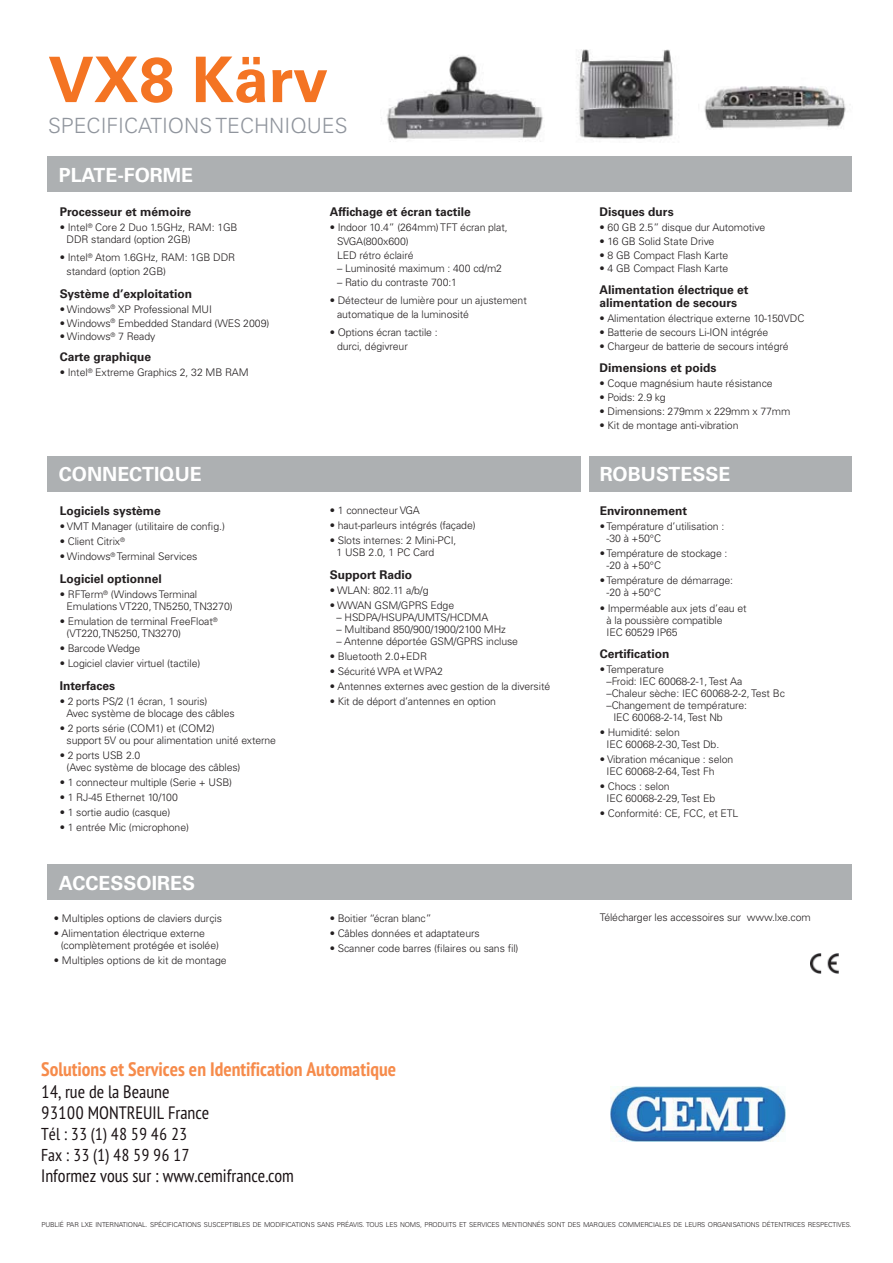
<style>
.page{position:relative;width:893px;height:1263px;background:#fff}
.page>*{position:absolute;margin:0;border:0;box-sizing:border-box;transform-origin:0 0}
.t1{font:700 63px "Univers LT Std";color:#f47423}
.t2{font:300 21px "Univers LT Std";color:#90959d}
.t3{font:700 19.5px "PT Sans Narrow";color:#f68b4b}
.t4{font:700 19.5px "Univers LT Std";color:#fff}
.t5{font:18px/21.6px "PT Sans Narrow";color:#1b1315}
.t6{font:17.25px/20.7px "PT Sans Narrow";color:#1b1315}
.t7{font:700 12px/13.8px "Univers LT Std";color:#231f20}
.t8{font:300 10.5px/12px "Univers LT Std";letter-spacing:-.01em;color:#231f20}
.t9{font:300 6.75px "Univers LT Std";letter-spacing:-.02em;color:#231f20}
</style>
<div class="page">
<img style="left:704px;top:86px;width:142px;height:42px">
<img style="left:577px;top:49px;width:96px;height:90px">
<img style="left:380px;top:55px;width:169px;height:102px">
<img style="left:810px;top:953px;width:29px;height:21px">
<div style="left:47px;top:157px;width:804px;height:35px;background:#adb0b2"></div>
<div style="left:47px;top:456px;width:533px;height:36px;background:#adb0b2"></div>
<div style="left:589px;top:456px;width:262px;height:36px;background:#adb0b2"></div>
<div style="left:47px;top:865px;width:804px;height:35px;background:#adb0b2"></div>
<img style="left:610px;top:1087px;width:176px;height:54px">
<h1 class="t1" style="left:48px;top:53px;width:282px">VX8 Kärv</h1>
<h2 class="t2" style="left:48px;top:116px;width:301px">SPECIFICATIONS TECHNIQUES</h2>
<h3 class="t4" style="left:59px;top:167px;width:136px">PLATE-FORME</h3>
<p class="t7" style="left:60px;top:206px;width:133px">Processeur et mémoire</p>
<p class="t8" style="left:67px;top:222px;width:173px;text-indent:-7px">• Intel<sup>®</sup> Core 2 Duo 1.5GHz, RAM: 1GB<br>DDR standard (option 2GB)</p>
<p class="t8" style="left:67px;top:251px;width:170px;line-height:13.8px;text-indent:-7px">• Intel<sup>®</sup> Atom 1.6GHz, RAM: 1GB DDR standard (option 2GB)</p>
<p class="t7" style="left:60px;top:287px;width:134px">Système d’exploitation</p>
<p class="t8" style="left:60px;top:304px;width:154px">• Windows<sup>®</sup> XP Professional MUI</p>
<p class="t8" style="left:60px;top:317px;width:211px">• Windows<sup>®</sup> Embedded Standard (WES 2009)</p>
<p class="t8" style="left:60px;top:331px;width:97px">• Windows<sup>®</sup> 7 Ready</p>
<p class="t7" style="left:60px;top:351px;width:93px">Carte graphique</p>
<p class="t8" style="left:60px;top:367px;width:190px">• Intel<sup>®</sup> Extreme Graphics 2, 32 MB RAM</p>
<p class="t7" style="left:330px;top:206px;width:143px">Affichage et écran tactile</p>
<p class="t8" style="left:337px;top:221px;width:172px;line-height:13.8px;text-indent:-7px">• Indoor 10.4” (264mm) TFT écran plat,<br>SVGA(800x600)<br>LED rétro éclairé</p>
<p class="t8" style="left:337px;top:263px;width:167px">– Luminosité maximum : 400 cd/m2</p>
<p class="t8" style="left:337px;top:277px;width:122px">– Ratio du contraste 700:1</p>
<p class="t8" style="left:337px;top:294px;width:191px;line-height:13.8px;text-indent:-7px">• Détecteur de lumière pour un ajustement automatique de la luminosité</p>
<p class="t8" style="left:337px;top:326px;width:102px;line-height:13.8px;text-indent:-7px">• Options écran tactile : durci, dégivreur</p>
<p class="t7" style="left:600px;top:206px;width:76px">Disques durs</p>
<p class="t8" style="left:600px;top:222px;width:167px">• 60 GB 2.5” disque dur Automotive</p>
<p class="t8" style="left:600px;top:236px;width:116px">• 16 GB Solid State Drive</p>
<p class="t8" style="left:600px;top:249px;width:130px">• 8 GB Compact Flash Karte</p>
<p class="t8" style="left:600px;top:263px;width:130px">• 4 GB Compact Flash Karte</p>
<p class="t7" style="left:600px;top:283px;width:150px">Alimentation électrique et alimentation de secours</p>
<p class="t8" style="left:600px;top:313px;width:206px">• Alimentation électrique externe 10-150VDC</p>
<p class="t8" style="left:600px;top:327px;width:170px">• Batterie de secours Li-ION intégrée</p>
<p class="t8" style="left:600px;top:341px;width:191px">• Chargeur de batterie de secours intégré</p>
<p class="t7" style="left:600px;top:362px;width:118px">Dimensions et poids</p>
<p class="t8" style="left:600px;top:378px;width:174px">• Coque magnésium haute résistance</p>
<p class="t8" style="left:600px;top:392px;width:68px">• Poids: 2.9 kg</p>
<p class="t8" style="left:600px;top:406px;width:192px">• Dimensions: 279mm x 229mm x 77mm</p>
<p class="t8" style="left:600px;top:420px;width:140px">• Kit de montage anti-vibration</p>
<h3 class="t4" style="left:59px;top:466px;width:145px">CONNECTIQUE</h3>
<h3 class="t4" style="left:600px;top:466px;width:132px">ROBUSTESSE</h3>
<p class="t7" style="left:60px;top:505px;width:103px">Logiciels système</p>
<p class="t8" style="left:60px;top:521px;width:167px">• VMT Manager (utilitaire de config.)</p>
<p class="t8" style="left:60px;top:536px;width:67px">• Client Citrix<sup>®</sup></p>
<p class="t8" style="left:60px;top:551px;width:139px">• Windows<sup>®</sup> Terminal Services</p>
<p class="t7" style="left:60px;top:573px;width:104px">Logiciel optionnel</p>
<p class="t8" style="left:67px;top:589px;width:168px;text-indent:-7px">• RFTerm<sup>®</sup> (Windows Terminal<br>Emulations VT220, TN5250, TN3270)</p>
<p class="t8" style="left:67px;top:616px;width:153px;text-indent:-7px">• Emulation de terminal FreeFloat<sup>® </sup>(VT220,TN5250, TN3270)</p>
<p class="t8" style="left:60px;top:643px;width:82px">• Barcode Wedge</p>
<p class="t8" style="left:60px;top:658px;width:142px">• Logiciel clavier virtuel (tactile)</p>
<p class="t7" style="left:60px;top:680px;width:57px">Interfaces</p>
<p class="t8" style="left:67px;top:696px;width:170px;text-indent:-7px">• 2 ports PS/2 (1 écran, 1 souris)<br>Avec système de blocage des câbles</p>
<p class="t8" style="left:67px;top:723px;width:211px;text-indent:-7px">• 2 ports série (COM1) et (COM2)<br>support 5V ou pour alimentation unité externe</p>
<p class="t8" style="left:67px;top:750px;width:175px;text-indent:-7px">• 2 ports USB 2.0<br>(Avec système de blocage des câbles)</p>
<p class="t8" style="left:60px;top:777px;width:174px">• 1 connecteur multiple (Serie + USB)</p>
<p class="t8" style="left:60px;top:792px;width:120px">• 1 RJ-45 Ethernet 10/100</p>
<p class="t8" style="left:60px;top:807px;width:112px">• 1 sortie audio (casque)</p>
<p class="t8" style="left:60px;top:822px;width:131px">• 1 entrée Mic (microphone)</p>
<h3 class="t4" style="left:59px;top:875px;width:138px">ACCESSOIRES</h3>
<p class="t8" style="left:54px;top:913px;width:170px">• Multiples options de claviers durçis</p>
<p class="t8" style="left:61px;top:928px;width:160px;text-indent:-7px">• Alimentation électrique externe (complètement protégée et isolée)</p>
<p class="t8" style="left:54px;top:955px;width:174px">• Multiples options de kit de montage</p>
<p class="t8" style="left:330px;top:505px;width:92px">• 1 connecteur VGA</p>
<p class="t8" style="left:330px;top:520px;width:147px">• haut-parleurs intégrés (façade)</p>
<p class="t8" style="left:337px;top:535px;width:121px;text-indent:-7px">• Slots internes: 2 Mini-PCI,<br>1 USB 2.0, 1 PC Card</p>
<p class="t7" style="left:330px;top:569px;width:84px">Support Radio</p>
<p class="t8" style="left:330px;top:585px;width:100px">• WLAN: 802.11 a/b/g</p>
<p class="t8" style="left:330px;top:600px;width:126px">• WWAN GSM/GPRS Edge</p>
<p class="t8" style="left:337px;top:612px;width:153px">– HSDPA/HSUPA/UMTS/HCDMA</p>
<p class="t8" style="left:337px;top:624px;width:171px">– Multiband 850/900/1900/2100 MHz</p>
<p class="t8" style="left:337px;top:636px;width:183px">– Antenne déportée GSM/GPRS incluse</p>
<p class="t8" style="left:330px;top:651px;width:99px">• Bluetooth 2.0+EDR</p>
<p class="t8" style="left:330px;top:666px;width:115px">• Sécurité WPA et WPA2</p>
<p class="t8" style="left:330px;top:681px;width:222px">• Antennes externes avec gestion de la diversité</p>
<p class="t8" style="left:330px;top:696px;width:168px">• Kit de déport d’antennes en option</p>
<p class="t8" style="left:330px;top:913px;width:103px">• Boitier “écran blanc”</p>
<p class="t8" style="left:330px;top:928px;width:151px">• Câbles données et adaptateurs</p>
<p class="t8" style="left:330px;top:943px;width:190px">• Scanner code barres (filaires ou sans fil)</p>
<h3 class="t3" style="left:41px;top:1058px;width:356px">Solutions et Services en Identification Automatique</h3>
<h3 class="t5" style="left:41px;top:1081px;width:170px">14, rue de la Beaune<br>93100 MONTREUIL France</h3>
<h3 class="t6" style="left:41px;top:1124px;width:150px">Tél : 33 (1) 48 59 46 23<br>Fax : 33 (1) 48 59 96 17</h3>
<h3 class="t5" style="left:41px;top:1165px;width:254px">Informez vous sur : www.cemifrance.com</h3>
<p class="t7" style="left:600px;top:505px;width:89px">Environnement</p>
<p class="t8" style="left:606px;top:521px;width:119px;text-indent:-7px">• Température d’utilisation : -30 à +50°C</p>
<p class="t8" style="left:606px;top:548px;width:122px;text-indent:-7px">• Température de stockage : -20 à +50°C</p>
<p class="t8" style="left:606px;top:575px;width:128px;text-indent:-7px">• Température de démarrage: -20 à +50°C</p>
<p class="t8" style="left:606px;top:602px;width:142px;text-indent:-7px">• Imperméable aux jets d’eau et à la poussière compatible<br>IEC 60529 IP65</p>
<p class="t7" style="left:600px;top:648px;width:71px">Certification</p>
<p class="t8" style="left:600px;top:664px;width:66px">• Temperature</p>
<p class="t8" style="left:606px;top:676px;width:137px">–Froid: IEC 60068-2-1, Test Aa</p>
<p class="t8" style="left:606px;top:688px;width:180px">–Chaleur sèche: IEC 60068-2-2, Test Bc</p>
<p class="t8" style="left:606px;top:700px;width:142px">–Changement de température:</p>
<p class="t8" style="left:613px;top:712px;width:111px">IEC 60068-2-14, Test Nb</p>
<p class="t8" style="left:606px;top:727px;width:114px;text-indent:-7px">• Humidité: selon<br>IEC 60068-2-30, Test Db.</p>
<p class="t8" style="left:606px;top:754px;width:128px;text-indent:-7px">• Vibration mécanique : selon<br>IEC 60068-2-64, Test Fh</p>
<p class="t8" style="left:606px;top:781px;width:110px;text-indent:-7px">• Chocs : selon<br>IEC 60068-2-29, Test Eb</p>
<p class="t8" style="left:600px;top:808px;width:140px">• Conformité: CE, FCC, et ETL</p>
<p class="t8" style="left:600px;top:912px;width:212px">Télécharger les accessoires sur www.lxe.com</p>
<p class="t9" style="left:41px;top:1222px;width:812px">PUBLIÉ PAR LXE INTERNATIONAL. SPÉCIFICATIONS SUSCEPTIBLES DE MODIFICATIONS SANS PRÉAVIS. TOUS LES NOMS, PRODUITS ET SERVICES MENTIONNÉS SONT DES MARQUES COMMERCIALES DE LEURS ORGANISATIONS DÉTENTRICES RESPECTIVES.</p>
</div>
